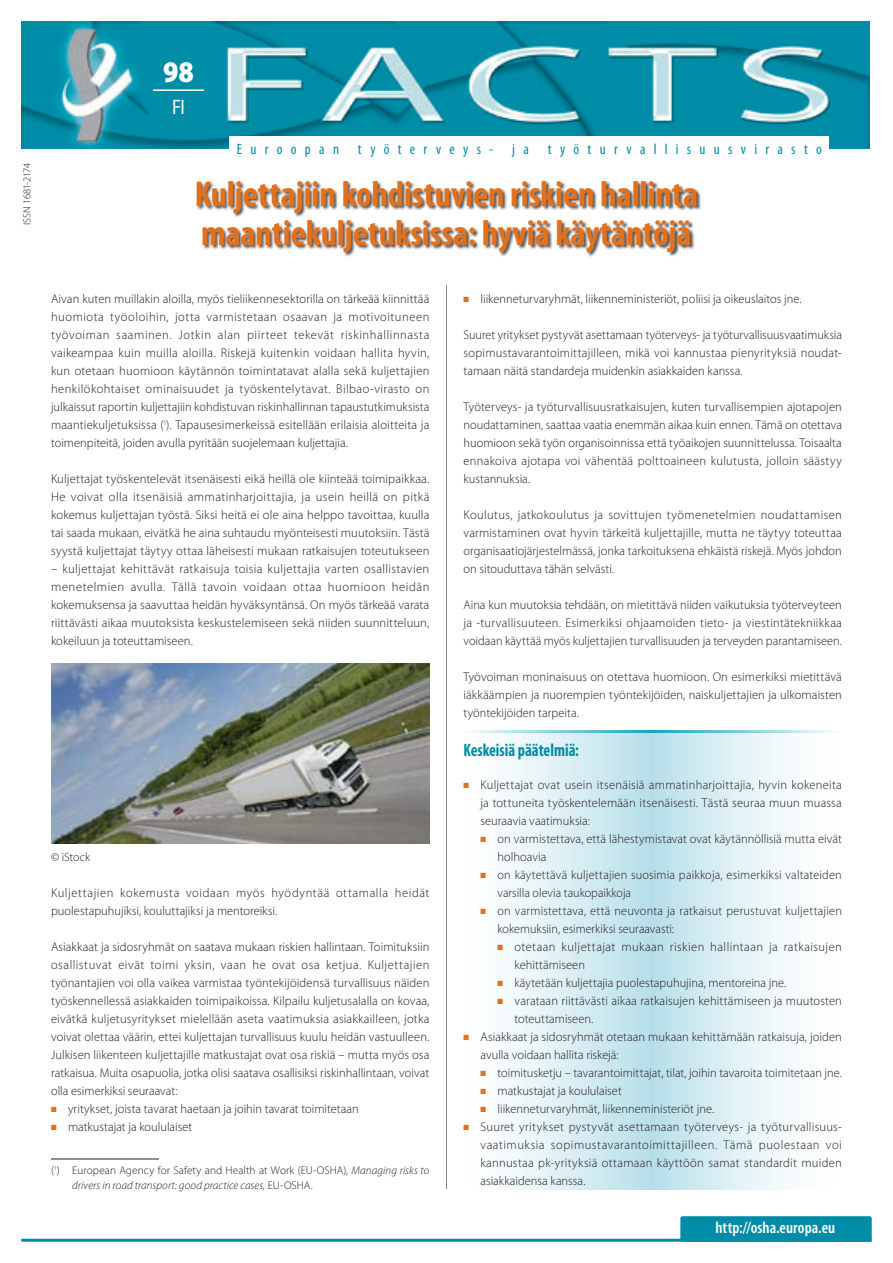
<style>
.page{position:relative;width:893px;height:1263px;background:#fff}
.page>*{position:absolute;margin:0;border:0;box-sizing:border-box;transform-origin:0 0}
._01-T1{font:700 condensed 36px/39px "Myriad Pro";letter-spacing:-.005em;color:#e2711d}
.t1{font:900 30px "Myriad Pro";color:#fff;scale:.9 1}
.t2{font:21px "Myriad Pro";color:#fff;scale:.88 1}
._00_TITLE_2{font:700 condensed 18px "Myriad Pro";color:#008ca6;scale:.9 1}
.t3{font:600 condensed 16.5px "Myriad Pro";letter-spacing:.005em;color:#fff}
.t4{font:condensed 15px "Myriad Pro";letter-spacing:.555em;color:#008ca6}
._00_TEXT{font:300 12.75px/18px "Myriad Pro";letter-spacing:.005em;color:#231f20;text-align:justify}
._00_TEXT_BULLET_1{font:300 12.75px/18px "Myriad Pro";letter-spacing:.005em;color:#231f20;text-align:justify}
._00_TEXT_BULLET_2{font:300 12.75px/18px "Myriad Pro";letter-spacing:.005em;color:#231f20}
._00_TEXT_BULLET_2-2{font:300 12.75px/18px "Myriad Pro";letter-spacing:.005em;color:#231f20;scale:.96 1}
._00_TEXT-2{font:300 12.75px/18px "Myriad Pro";letter-spacing:.005em;color:#231f20;text-align:justify;scale:.96 1}
._00_TEXT_BULLET_3{font:300 12.75px/18px "Myriad Pro";letter-spacing:.01em;color:#231f20}
._00_TEXT-3{font:300 12.75px/18px "Myriad Pro";letter-spacing:.04em;color:#231f20}
._00_TEXT_BULLET_3-2{font:300 12.75px/18px "Myriad Pro";letter-spacing:.035em;color:#231f20}
._0K-Texte{font:300 12px "Myriad Pro";letter-spacing:-.005em;color:#231f20}
._0K-Notes{font:300 11.25px/15px "Myriad Pro";letter-spacing:.01em;color:#231f20}
.t5{font:300 10.5px "Myriad Pro";letter-spacing:-.035em;color:#231f20}
.s1{color:#e2711d}
.s2{font-style:italic}
</style>
<div class="page">
<svg style="left:470px;top:732px;width:364px;height:457px"></svg>
<img style="left:21px;top:21px;width:848px;height:128px">
<hr style="left:153px;top:89px;width:51px;height:2px;background:#fff">
<div style="left:230px;top:136px;width:599px;height:26px;background:#fff"></div>
<hr style="left:446px;top:285px;width:1px;height:904px;background:#808285">
<hr style="left:21px;top:1239px;width:851px;height:3px;background:#008ca6">
<div style="left:680px;top:1216px;width:192px;height:26px;background:#008ca6;border-radius:2px"></div>
<div style="left:197px;top:181px;width:504px;height:76px;background:#231f20;opacity:.75"></div>
<hr style="left:51px;top:1159px;width:108px;height:1px;background:#231f20">
<img style="left:51px;top:663px;width:378px;height:180px">
<hr style="left:463px;top:730px;width:379px;height:2px;background:#1aa5bb">
<p class="t5" style="left:21px;top:225px;width:63px;rotate:-90deg">ISSN 1681-2174</p>
<p class="t1" style="left:163px;top:55px;width:36px">98</p>
<p class="t2" style="left:172px;top:94px;width:16px">FI</p>
<p class="t4" style="left:237px;top:140px;width:104px">Euroopan</p>
<p class="t4" style="left:358px;top:140px;width:137px">työterveys-</p>
<p class="t4" style="left:512px;top:140px;width:18px">j a</p>
<p class="t4" style="left:548px;top:140px;width:276px">työturvallisuusvirasto</p>
<p class="_01-T1" style="left:195px;top:173px;width:505px">Kuljettajiin kohdistuvien riskien hallinta maantiekuljetuksissa: hyviä käytäntöjä</p>
<p class="_00_TEXT" style="left:51px;top:290px;width:380px">Aivan kuten muillakin aloilla, myös tieliikennesektorilla on tärkeää kiinnittää huomiota työoloihin, jotta varmistetaan osaavan ja motivoituneen työvoiman saaminen. Jotkin alan piirteet tekevät riskinhallinnasta vaikeampaa kuin muilla aloilla. Riskejä kuitenkin voidaan hallita hyvin, kun otetaan huomioon käytännön toimintatavat alalla sekä kuljettajien henkilökohtaiset ominaisuudet ja työskentelytavat. Bilbao-virasto on julkaissut raportin kuljettajiin kohdistuvan riskinhallinnan tapaustutkimuksista maantiekuljetuksissa (<sup>1</sup>). Tapausesimerkeissä esitellään erilaisia aloitteita ja toimenpiteitä, joiden avulla pyritään suojelemaan kuljettajia.</p>
<p class="_00_TEXT" style="left:51px;top:470px;width:380px">Kuljettajat työskentelevät itsenäisesti eikä heillä ole kiinteää toimipaikkaa.<br>He voivat olla itsenäisiä ammatinharjoittajia, ja usein heillä on pitkä kokemus kuljettajan työstä. Siksi heitä ei ole aina helppo tavoittaa, kuulla tai saada mukaan, eivätkä he aina suhtaudu myönteisesti muutoksiin. Tästä syystä kuljettajat täytyy ottaa läheisesti mukaan ratkaisujen toteutukseen</p>
<p class="_00_TEXT" style="left:51px;top:560px;width:380px">– kuljettajat kehittävät ratkaisuja toisia kuljettajia varten osallistavien menetelmien avulla. Tällä tavoin voidaan ottaa huomioon heidän kokemuksensa ja saavuttaa heidän hyväksyntänsä. On myös tärkeää varata riittävästi aikaa muutoksista keskustelemiseen sekä niiden suunnitteluun, kokeiluun ja toteuttamiseen.</p>
<p class="_0K-Texte" style="left:51px;top:850px;width:41px">© iStock</p>
<p class="_00_TEXT-3" style="left:51px;top:884px;width:380px">Kuljettajien kokemusta voidaan myös hyödyntää ottamalla heidät puolestapuhujiksi, kouluttajiksi ja mentoreiksi.</p>
<p class="_00_TEXT" style="left:51px;top:938px;width:380px">Asiakkaat ja sidosryhmät on saatava mukaan riskien hallintaan. Toimituksiin osallistuvat eivät toimi yksin, vaan he ovat osa ketjua. Kuljettajien työnantajien voi olla vaikea varmistaa työntekijöidensä turvallisuus näiden työskennellessä asiakkaiden toimipaikoissa. Kilpailu kuljetusalalla on kovaa, eivätkä kuljetusyritykset mielellään aseta vaatimuksia asiakkailleen, jotka voivat olettaa väärin, ettei kuljettajan turvallisuus kuulu heidän vastuulleen.<br>Julkisen liikenteen kuljettajille matkustajat ovat osa riskiä – mutta myös osa ratkaisua. Muita osapuolia, jotka olisi saatava osallisiksi riskinhallintaan, voivat olla esimerkiksi seuraavat:</p>
<p class="_00_TEXT_BULLET_1" style="left:51px;top:1100px;width:309px"><span class="s1">■</span> yritykset, joista tavarat haetaan ja joihin tavarat toimitetaan</p>
<p class="_00_TEXT_BULLET_1" style="left:51px;top:1118px;width:143px"><span class="s1">■</span> matkustajat ja koululaiset</p>
<p class="_0K-Notes" style="left:72px;top:1163px;width:359px;text-indent:-21px">(<sup>1</sup>) European Agency for Safety and Health at Work (EU-OSHA), <span class="s2">Managing risks to drivers in road transport: good practice cases,</span> EU-OSHA.</p>
<p class="_00_TEXT_BULLET_1" style="left:463px;top:290px;width:340px"><span class="s1">■</span> liikenneturvaryhmät, liikenneministeriöt, poliisi ja oikeuslaitos jne.</p>
<p class="_00_TEXT-2" style="left:463px;top:326px;width:396px">Suuret yritykset pystyvät asettamaan työterveys- ja työturvallisuusvaatimuksia sopimustavarantoimittajilleen, mikä voi kannustaa pienyrityksiä noudat&shy;tamaan näitä standardeja muidenkin asiakkaiden kanssa.</p>
<p class="_00_TEXT" style="left:463px;top:398px;width:380px">Työterveys- ja työturvallisuusratkaisujen, kuten turvallisempien ajotapojen noudattaminen, saattaa vaatia enemmän aikaa kuin ennen. Tämä on otettava huomioon sekä työn organisoinnissa että työaikojen suunnittelussa. Toisaalta ennakoiva ajotapa voi vähentää polttoaineen kulutusta, jolloin säästyy kustannuksia.</p>
<p class="_00_TEXT" style="left:463px;top:506px;width:380px">Koulutus, jatkokoulutus ja sovittujen työmenetelmien noudattamisen varmistaminen ovat hyvin tärkeitä kuljettajille, mutta ne täytyy toteuttaa organisaatiojärjestelmässä, jonka tarkoituksena ehkäistä riskejä. Myös johdon on sitouduttava tähän selvästi.</p>
<p class="_00_TEXT" style="left:463px;top:596px;width:380px">Aina kun muutoksia tehdään, on mietittävä niiden vaikutuksia työterveyteen ja -turvallisuuteen. Esimerkiksi ohjaamoiden tieto- ja viestintätekniikkaa voidaan käyttää myös kuljettajien turvallisuuden ja terveyden parantamiseen.</p>
<p class="_00_TEXT" style="left:463px;top:668px;width:380px">Työvoiman moninaisuus on otettava huomioon. On esimerkiksi mietittävä iäkkäämpien ja nuorempien työntekijöiden, naiskuljettajien ja ulkomaisten työntekijöiden tarpeita.</p>
<p class="_00_TITLE_2" style="left:463px;top:739px;width:130px">Keskeisiä päätelmiä:</p>
<p class="_00_TEXT_BULLET_1" style="left:480px;top:776px;width:363px;text-indent:-17px"><span class="s1">■</span> Kuljettajat ovat usein itsenäisiä ammatinharjoittajia, hyvin kokeneita ja tottuneita työskentelemään itsenäisesti. Tästä seuraa muun muassa seuraavia vaatimuksia:</p>
<p class="_00_TEXT_BULLET_2" style="left:497px;top:830px;width:346px;text-indent:-17px"><span class="s1">■</span> on varmistettava, että lähestymistavat ovat käytännöllisiä mutta eivät holhoavia</p>
<p class="_00_TEXT_BULLET_2-2" style="left:497px;top:866px;width:360px;text-indent:-17px"><span class="s1">■</span> on käytettävä kuljettajien suosimia paikkoja, esimerkiksi valtateiden varsilla olevia taukopaikkoja</p>
<p class="_00_TEXT_BULLET_2-2" style="left:497px;top:902px;width:360px;text-indent:-17px"><span class="s1">■</span> on varmistettava, että neuvonta ja ratkaisut perustuvat kuljettajien kokemuksiin, esimerkiksi seuraavasti:</p>
<p class="_00_TEXT_BULLET_3-2" style="left:514px;top:938px;width:329px;text-indent:-17px"><span class="s1">■</span> otetaan kuljettajat mukaan riskien hallintaan ja ratkaisujen kehittämiseen</p>
<p class="_00_TEXT_BULLET_3" style="left:497px;top:974px;width:290px"><span class="s1">■</span> käytetään kuljettajia puolestapuhujina, mentoreina jne.</p>
<p class="_00_TEXT_BULLET_3" style="left:514px;top:992px;width:329px;text-indent:-17px"><span class="s1">■</span> varataan riittävästi aikaa ratkaisujen kehittämiseen ja muutosten toteuttamiseen.</p>
<p class="_00_TEXT_BULLET_1" style="left:480px;top:1028px;width:363px;text-indent:-17px"><span class="s1">■</span> Asiakkaat ja sidosryhmät otetaan mukaan kehittämään ratkaisuja, joiden avulla voidaan hallita riskejä:</p>
<p class="_00_TEXT_BULLET_2" style="left:480px;top:1064px;width:363px"><span class="s1">■</span> toimitusketju – tavarantoimittajat, tilat, joihin tavaroita toimitetaan jne.</p>
<p class="_00_TEXT_BULLET_2" style="left:480px;top:1082px;width:143px"><span class="s1">■</span> matkustajat ja koululaiset</p>
<p class="_00_TEXT_BULLET_2" style="left:480px;top:1100px;width:235px"><span class="s1">■</span> liikenneturvaryhmät, liikenneministeriöt jne.</p>
<p class="_00_TEXT_BULLET_1" style="left:480px;top:1118px;width:363px;text-indent:-17px"><span class="s1">■</span> Suuret yritykset pystyvät asettamaan työterveys- ja työturvallisuus&shy;vaatimuksia sopimustavarantoimittajilleen. Tämä puolestaan voi kannustaa pk-yrityksiä ottamaan käyttöön samat standardit muiden asiakkaidensa kanssa.</p>
<p class="t3" style="left:715px;top:1219px;width:121px">http://osha.europa.eu</p>
</div>
